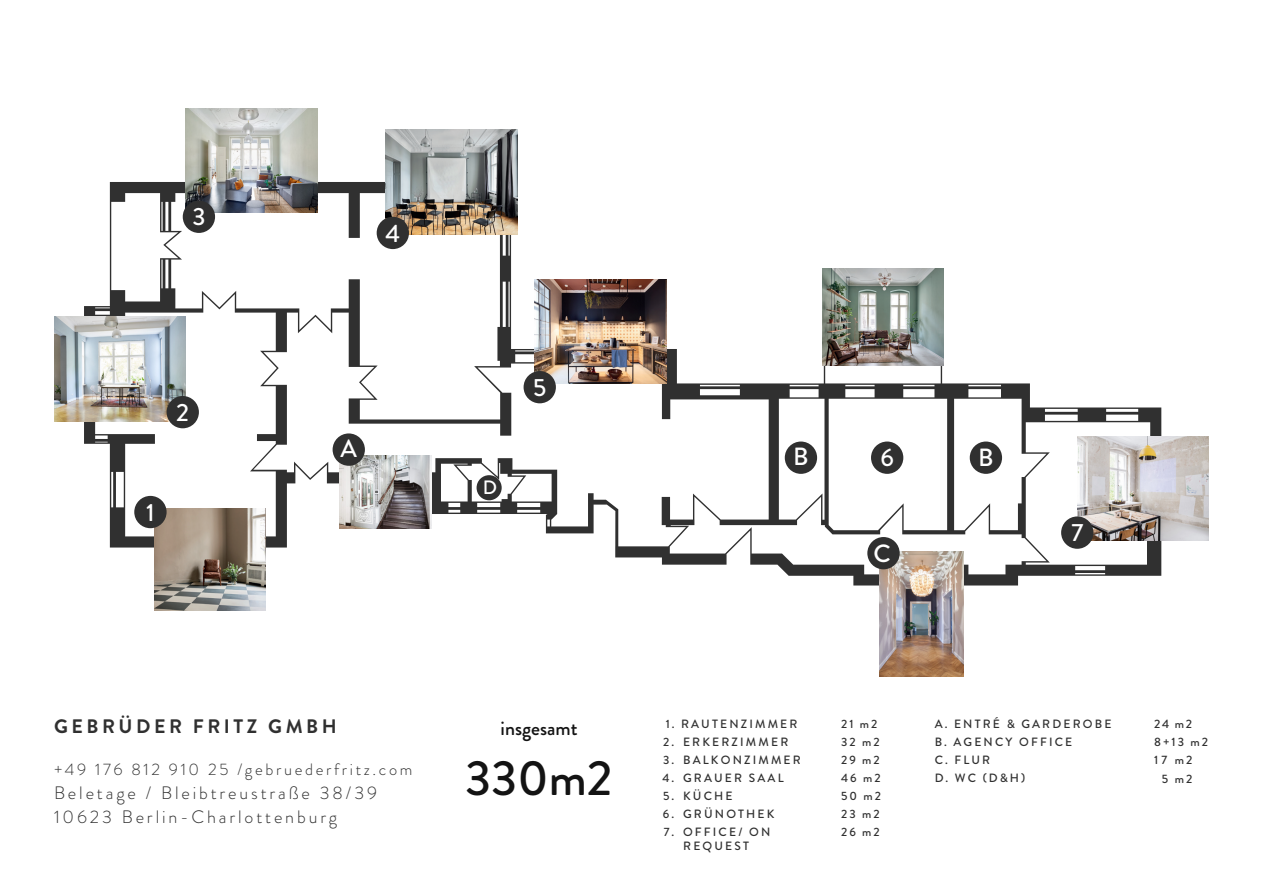
<style>
.page{position:relative;width:1263px;height:893px;background:#fff}
.page>*{position:absolute;margin:0;border:0;box-sizing:border-box;transform-origin:0 0}
.t1{font:500 49.5px "Brandon Grotesque";color:#131313}
.t2{font:500 24.9px "Brandon Grotesque";color:#fff}
.t3{font:500 19.8px "Brandon Grotesque";color:#131313}
.t4{font:700 19.5px "Brandon Grotesque";letter-spacing:.18em;color:#303030}
.t5{font:500 19.35px "Brandon Grotesque";color:#fff}
.t6{font:300 18px/24px "Brandon Grotesque";letter-spacing:.16em;color:#303030}
.t7{font:300 16.5px "Brandon Grotesque";letter-spacing:.16em;color:#303030}
.t8{font:500 12.15px/18.1px "Brandon Grotesque";letter-spacing:.16em;color:#303030}
.t9{font:500 12px/18px "Brandon Grotesque";letter-spacing:.18em;color:#303030;text-align:center}
.t10{font:500 12px/18px "Brandon Grotesque";letter-spacing:.16em;color:#303030}
</style>
<div class="page">
<svg style="left:84px;top:182px;width:1077px;height:403px"></svg>
<img style="left:186px;top:108px;width:131px;height:105px">
<img style="left:54px;top:317px;width:132px;height:104px">
<img style="left:154px;top:508px;width:111px;height:103px">
<img style="left:339px;top:455px;width:92px;height:73px">
<img style="left:385px;top:130px;width:132px;height:104px">
<img style="left:535px;top:279px;width:131px;height:105px">
<img style="left:1077px;top:436px;width:132px;height:105px">
<img style="left:879px;top:551px;width:84px;height:126px">
<div style="left:477px;top:475px;width:25px;height:25px;background:#303030;border-radius:50%"></div>
<div style="left:867px;top:537px;width:33px;height:32px;background:#303030;border-radius:50%"></div>
<div style="left:970px;top:441px;width:32px;height:33px;background:#303030;border-radius:50%"></div>
<div style="left:785px;top:441px;width:32px;height:33px;background:#303030;border-radius:50%"></div>
<div style="left:333px;top:433px;width:32px;height:33px;background:#303030;border-radius:50%"></div>
<div style="left:1061px;top:516px;width:32px;height:33px;background:#303030;border-radius:50%"></div>
<div style="left:871px;top:441px;width:32px;height:33px;background:#303030;border-radius:50%"></div>
<div style="left:524px;top:371px;width:32px;height:32px;background:#303030;border-radius:50%"></div>
<div style="left:377px;top:217px;width:32px;height:32px;background:#303030;border-radius:50%"></div>
<div style="left:183px;top:201px;width:32px;height:32px;background:#303030;border-radius:50%"></div>
<div style="left:167px;top:396px;width:32px;height:32px;background:#303030;border-radius:50%"></div>
<div style="left:134px;top:496px;width:33px;height:32px;background:#303030;border-radius:50%"></div>
<img style="left:822px;top:269px;width:121px;height:96px">
<h2 class="t2" style="left:192px;top:200px;width:15px">3</h2>
<h2 class="t2" style="left:176px;top:395px;width:14px">2</h2>
<h2 class="t2" style="left:146px;top:495px;width:10px">1</h2>
<h2 class="t2" style="left:385px;top:216px;width:16px">4</h2>
<h2 class="t2" style="left:340px;top:431px;width:18px">A</h2>
<h3 class="t5" style="left:483px;top:474px;width:16px">D</h3>
<h2 class="t2" style="left:533px;top:370px;width:15px">5</h2>
<h2 class="t2" style="left:793px;top:440px;width:17px">B</h2>
<h2 class="t2" style="left:978px;top:440px;width:17px">B</h2>
<h2 class="t2" style="left:880px;top:440px;width:15px">6</h2>
<h2 class="t2" style="left:873px;top:536px;width:19px">C</h2>
<h2 class="t2" style="left:1071px;top:515px;width:13px">7</h2>
<h3 class="t4" style="left:54px;top:713px;width:284px">GEBRÜDER FRITZ GMBH</h3>
<h3 class="t7" style="left:54px;top:758px;width:360px">+49 176 812 910 25 /gebruederfritz.com</h3>
<h3 class="t6" style="left:54px;top:781px;width:325px">Beletage / Bleibtreustraße 38/39<br>10623 Berlin-Charlottenburg</h3>
<h3 class="t3" style="left:501px;top:715px;width:79px">insgesamt</h3>
<h1 class="t1" style="left:465px;top:743px;width:149px">330m2</h1>
<p class="t9" style="left:666px;top:715px;width:133px">1. RAUTENZIMMER</p>
<p class="t9" style="left:663px;top:733px;width:127px">2. ERKERZIMMER</p>
<p class="t9" style="left:663px;top:751px;width:139px">3. BALKONZIMMER</p>
<p class="t9" style="left:662px;top:769px;width:123px">4. GRAUER SAAL</p>
<p class="t9" style="left:663px;top:787px;width:71px">5. KÜCHE</p>
<p class="t9" style="left:663px;top:805px;width:113px">6. GRÜNOTHEK</p>
<p class="t9" style="left:664px;top:824px;width:108px;line-height:14.4px">7. OFFICE/ ON<br>REQUEST</p>
<p class="t10" style="left:841px;top:715px;width:41px">21 m2<br>32 m2<br>29 m2<br>46 m2<br>50 m2<br>23 m2<br>26 m2</p>
<p class="t9" style="left:935px;top:715px;width:178px;text-align:left">A. ENTRÉ &amp; GARDEROBE<br>B. AGENCY OFFICE<br>C. FLUR<br>D. WC (D&amp;H)</p>
<p class="t8" style="left:1154px;top:715px;width:56px">24 m2<br>8+13 m2<br>17 m2</p>
<p class="t8" style="left:1162px;top:769px;width:32px">5 m2</p>
</div>
